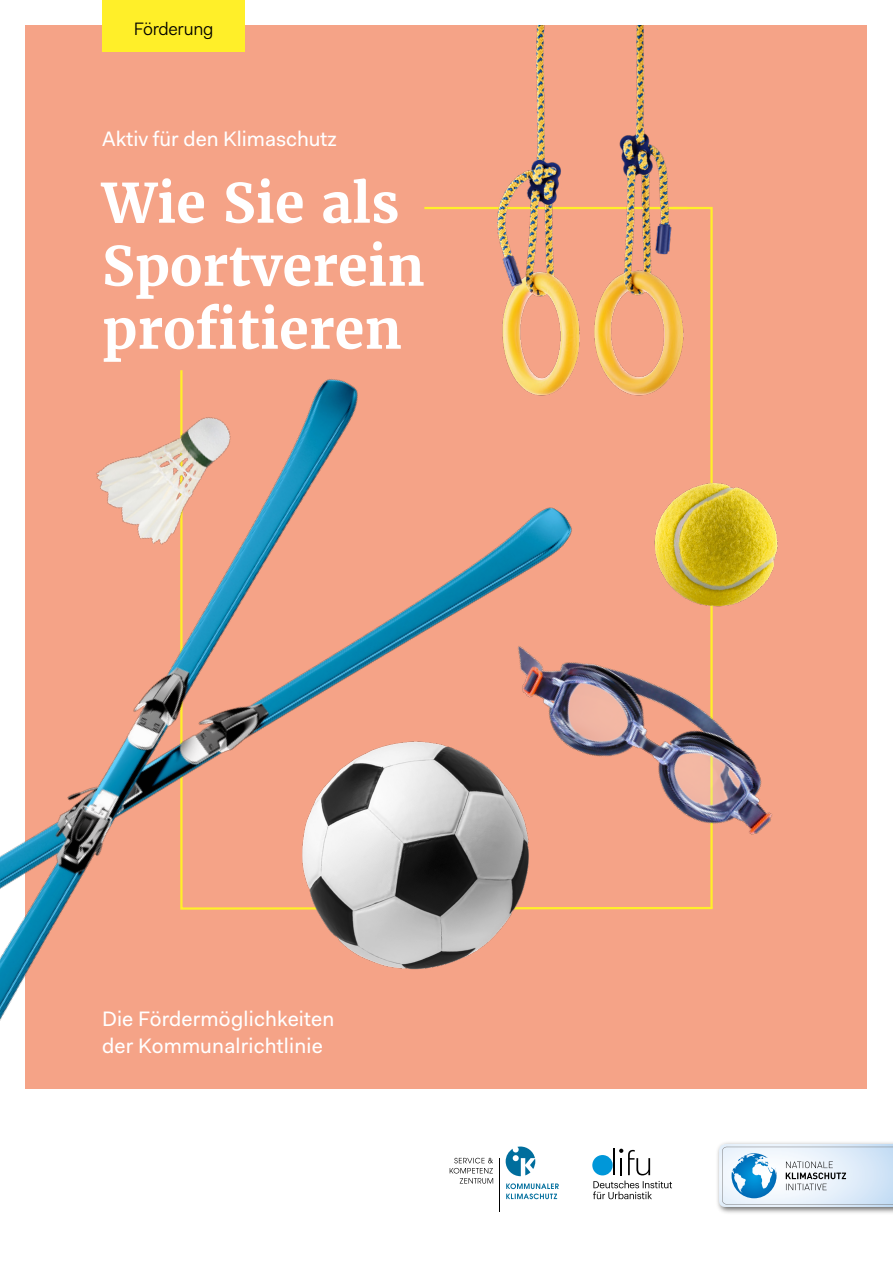
<style>
.page{position:relative;width:893px;height:1263px;background:#fff}
.page>*{position:absolute;margin:0;border:0;box-sizing:border-box;transform-origin:0 0}
.t1{font:700 54px/63px "Merriweather";color:#fff}
.t2{font:21px/27px "Fakt";letter-spacing:.01em;color:#fff}
.t3{font:18px "Fakt Blond";letter-spacing:-.015em;color:#000}
</style>
<div class="page">
<div style="left:26px;top:26px;width:841px;height:1063px;background:#f5a387"></div>
<svg style="left:700px;top:206px;width:13px;height:85px"></svg>
<hr style="left:424px;top:207px;width:263px;height:2px;background:#ffef29">
<img style="left:721px;top:727px;width:52px;height:108px">
<img style="left:721px;top:483px;width:57px;height:124px">
<img style="left:464px;top:26px;width:236px;height:265px">
<img style="left:0;top:291px;width:721px;height:921px">
<div style="left:102px;top:0;width:142px;height:51px;background:#ffef29"></div>
<svg style="left:450px;top:1158px;width:43px;height:26px"></svg>
<hr style="left:499px;top:1158px;width:1px;height:53px;background:#000">
<svg style="left:506px;top:1183px;width:53px;height:16px"></svg>
<svg style="left:506px;top:1146px;width:29px;height:30px"></svg>
<svg style="left:593px;top:1148px;width:79px;height:51px"></svg>
<img style="left:713px;top:1139px;width:180px;height:74px">
<img style="left:720px;top:1144px;width:173px;height:63px">
<svg style="left:722px;top:1147px;width:171px;height:57px"></svg>
<img style="left:65px;top:393px;width:212px;height:180px">
<p class="t3" style="left:134px;top:16px;width:81px">Förderung</p>
<p class="t2" style="left:102px;top:125px;width:236px">Aktiv für den Klimaschutz</p>
<p class="t1" style="left:102px;top:172px;width:324px">Wie Sie als<br>Sportverein -profitieren</p>
<p class="t2" style="left:102px;top:1005px;width:234px">Die Fördermöglichkeiten der Kommunalrichtlinie</p>
</div>
